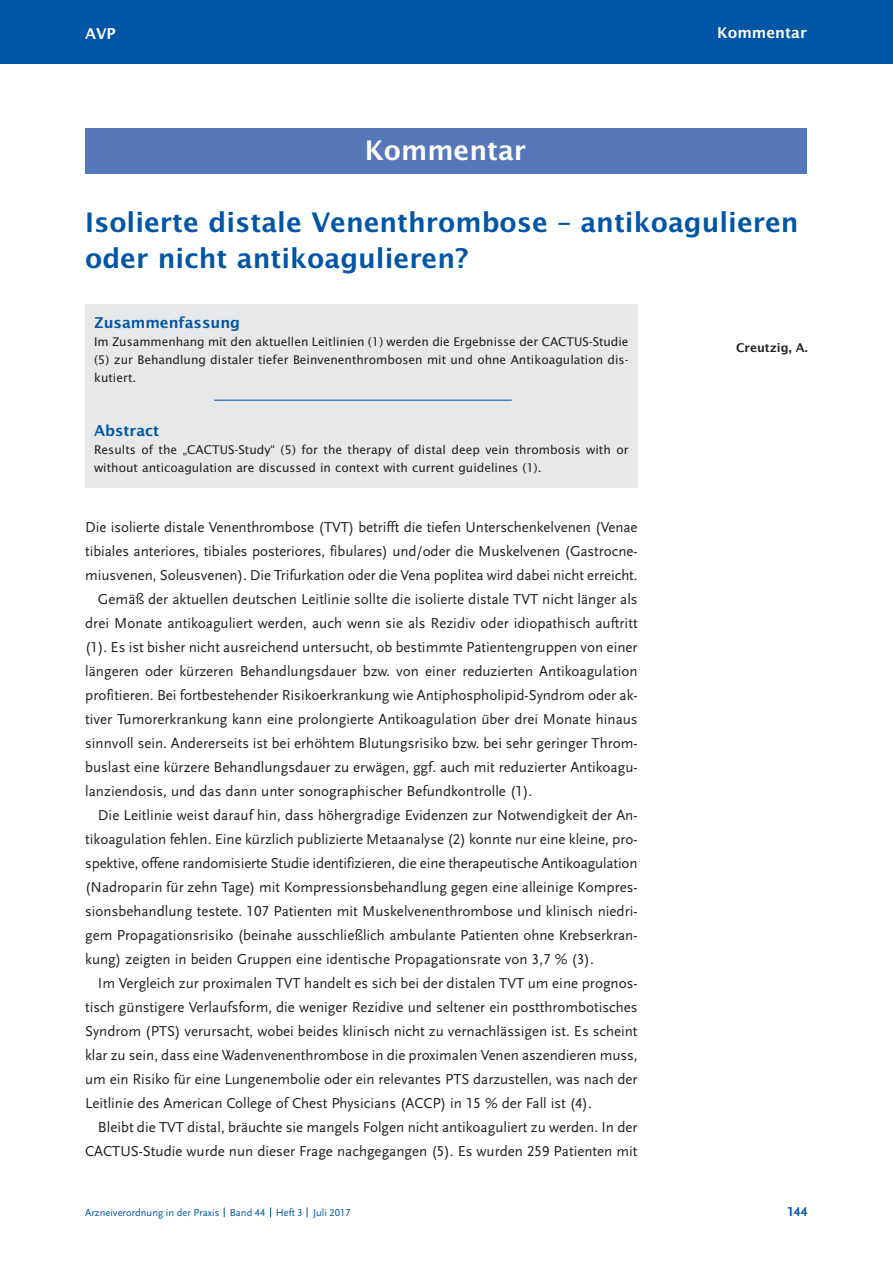
<style>
.page{position:relative;width:893px;height:1263px;background:#fff}
.page>*{position:absolute;margin:0;border:0;box-sizing:border-box;transform-origin:0 0}
.t1{font:600 27px/36px "Lucida Sans";color:#0155a5}
.t2{font:600 27px "Lucida Sans";color:#fff}
.t3{font:15px "Scala Sans LF";color:#231f20}
.t4{font:600 15px "Lucida Sans";color:#0155a5}
.t5{font:600 15px "Lucida Sans";color:#fff}
.t6{font:700 13.5px "Scala Sans LF";color:#0155a5}
.t7{font:12px/18px "Lucida Sans";color:#231f20;text-align:justify}
.t8{font:600 12px "Lucida Sans";color:#231f20}
.t9{font:10.5px "Scala Sans LF";color:#0155a5}
</style>
<div class="page">
<div style="left:0;top:0;width:892px;height:64px;background:#0155a5"></div>
<div style="left:85px;top:128px;width:722px;height:46px;background:#5677b9"></div>
<div style="left:85px;top:304px;width:553px;height:183px;background:#e7e8e9"></div>
<hr style="left:214px;top:400px;width:298px;height:1px;background:#0155a5">
<p class="t5" style="left:85px;top:25px;width:32px">AVP</p>
<p class="t5" style="left:717px;top:24px;width:91px">Kommentar</p>
<h1 class="t2" style="left:365px;top:135px;width:163px">Kommentar</h1>
<h1 class="t1" style="left:85px;top:205px;width:715px">Isolierte distale Venenthrombose – antikoagulieren oder nicht antikoagulieren?</h1>
<p class="t4" style="left:94px;top:314px;width:148px">Zusammenfassung</p>
<p class="t7" style="left:94px;top:333px;width:536px">Im Zusammenhang mit den aktuellen Leitlinien (1) werden die Ergebnisse der CACTUS-Studie (5) zur Behandlung distaler tiefer Beinvenenthrombosen mit und ohne Antikoagulation dis&shy;kutiert.</p>
<p class="t4" style="left:94px;top:422px;width:67px">Abstract</p>
<p class="t7" style="left:94px;top:441px;width:536px">Results of the „CACTUS-Study“ (5) for the therapy of distal deep vein thrombosis with or without anticoagulation are discussed in context with current guidelines (1).</p>
<p class="t3" style="left:85px;top:519px;width:554px">die isolierte distale Venenthrombose (tVt) betrifft die tiefen Unterschenkelvenen (Venae</p>
<p class="t3" style="left:85px;top:543px;width:554px">tibiales anteriores, tibiales posteriores, fibulares) und/oder die Muskelvenen (gastrocne-</p>
<p class="t3" style="left:85px;top:567px;width:554px">miusvenen, soleusvenen). die trifurkation oder die Vena poplitea wird dabei nicht erreicht.</p>
<p class="t3" style="left:98px;top:591px;width:541px">gemäß der aktuellen deutschen leitlinie sollte die isolierte distale tVt nicht länger als</p>
<p class="t3" style="left:85px;top:615px;width:554px">drei Monate antikoaguliert werden, auch wenn sie als rezidiv oder idiopathisch auftritt</p>
<p class="t3" style="left:85px;top:639px;width:554px">(1). Es ist bisher nicht ausreichend untersucht, ob bestimmte Patientengruppen von einer</p>
<p class="t3" style="left:85px;top:663px;width:554px">längeren oder kürzeren behandlungsdauer bzw. von einer reduzierten antikoagulation</p>
<p class="t3" style="left:85px;top:687px;width:554px">profitieren. bei fortbestehender risikoerkrankung wie antiphospholipid-syndrom oder ak-</p>
<p class="t3" style="left:85px;top:711px;width:554px">tiver tumorerkrankung kann eine prolongierte antikoagulation über drei Monate hinaus</p>
<p class="t3" style="left:85px;top:735px;width:554px">sinnvoll sein. andererseits ist bei erhöhtem blutungsrisiko bzw. bei sehr geringer throm-</p>
<p class="t3" style="left:85px;top:759px;width:554px">buslast eine kürzere behandlungsdauer zu erwägen, ggf. auch mit reduzierter antikoagu-</p>
<p class="t3" style="left:85px;top:783px;width:449px">lanziendosis, und das dann unter sonographischer befundkontrolle (1).</p>
<p class="t3" style="left:98px;top:807px;width:541px">die leitlinie weist darauf hin, dass höhergradige Evidenzen zur notwendigkeit der an-</p>
<p class="t3" style="left:85px;top:831px;width:554px">tikoagulation fehlen. Eine kürzlich publizierte Metaanalyse (2) konnte nur eine kleine, pro-</p>
<p class="t3" style="left:85px;top:855px;width:554px">spektive, offene randomisierte studie identifizieren, die eine therapeutische antikoagulation</p>
<p class="t3" style="left:85px;top:879px;width:554px">(nadroparin für zehn tage) mit kompressionsbehandlung gegen eine alleinige kompres-</p>
<p class="t3" style="left:85px;top:903px;width:554px">sionsbehandlung testete. 107 Patienten mit Muskelvenenthrombose und klinisch niedri-</p>
<p class="t3" style="left:85px;top:927px;width:554px">gem Propagationsrisiko (beinahe ausschließlich ambulante Patienten ohne krebserkran-</p>
<p class="t3" style="left:85px;top:951px;width:510px">kung) zeigten in beiden gruppen eine identische Propagationsrate von 3,7 % (3).</p>
<p class="t3" style="left:98px;top:975px;width:541px">im Vergleich zur proximalen tVt handelt es sich bei der distalen tVt um eine prognos-</p>
<p class="t3" style="left:85px;top:999px;width:554px">tisch günstigere Verlaufsform, die weniger rezidive und seltener ein postthrombotisches</p>
<p class="t3" style="left:85px;top:1023px;width:554px">syndrom (Pts) verursacht, wobei beides klinisch nicht zu vernachlässigen ist. Es scheint</p>
<p class="t3" style="left:85px;top:1047px;width:554px">klar zu sein, dass eine Wadenvenenthrombose in die proximalen Venen aszendieren muss,</p>
<p class="t3" style="left:85px;top:1071px;width:554px">um ein risiko für eine lungenembolie oder ein relevantes Pts darzustellen, was nach der</p>
<p class="t3" style="left:85px;top:1095px;width:508px">leitlinie des american college of chest Physicians (accP) in 15 % der fall ist (4).</p>
<p class="t3" style="left:98px;top:1119px;width:541px">bleibt die tVt distal, bräuchte sie mangels folgen nicht antikoaguliert zu werden. in der</p>
<p class="t3" style="left:85px;top:1143px;width:554px">cactUs-studie wurde nun dieser frage nachgegangen (5). Es wurden 259 Patienten mit</p>
<p class="t9" style="left:85px;top:1207px;width:267px">arzneiverordnung in der Praxis band 44 heft 3 Juli 2017</p>
<p class="t8" style="left:736px;top:341px;width:73px">Creutzig, A.</p>
<p class="t6" style="left:787px;top:1204px;width:22px">144</p>
</div>
